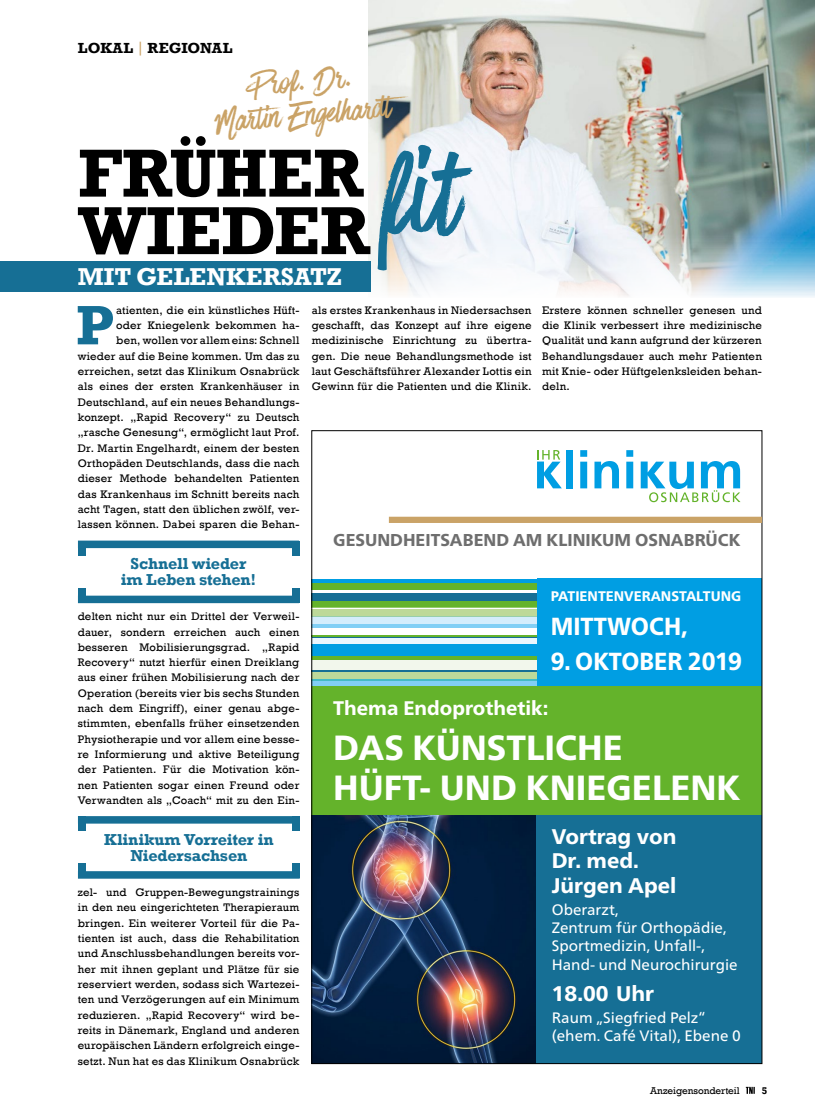
<style>
.page{position:relative;width:815px;height:1117px;background:#fff}
.page>*{position:absolute;margin:0;border:0;box-sizing:border-box;transform-origin:0 0}
.t1{font:140.62px "Have Heart One";color:#166f95}
.t2{font:700 69px/57.5px "Rockwell";letter-spacing:-.005em;color:#000}
.t3{font:700 56.38px "Rockwell";color:#166f95}
.t4{font:36.62px/33.5px "Have Heart One";color:#caa367;text-align:center}
.t5{font:800 35px/39.4px "Frutiger Neue LT Pro";color:#fff}
.t6{font:700 25px "Rockwell";color:#fff}
.t7{font:800 24.62px "Frutiger Neue LT Pro";color:#fff;scale:.93 1}
.t8{font:800 24.62px "Frutiger Neue LT Pro";color:#fff;scale:.94 1}
.t9{font:800 21.12px/24.2px "Frutiger Neue LT Pro";color:#fff}
.t10{font:800 19.62px "Frutiger Neue LT Pro";color:#fff}
.t11{font:800 17.12px "Frutiger Neue LT Pro";color:#6e6e6e}
.t12{font:700 16.25px/15.6px "Rockwell";letter-spacing:-.015em;color:#166f95;text-align:center}
.t13{font:15.12px/18.1px "Frutiger Neue LT Pro";color:#fff}
.t14{font:700 15px "Rockwell";color:#000}
.t15{font:800 13.88px "Frutiger Neue LT Pro";color:#fff}
.t16{font:11.25px/15.2px "Rockwell";letter-spacing:.015em;color:#000;text-align:justify}
.t17{font:10px "Rockwell";letter-spacing:-.005em;color:#000}
.t18{font:700 10px "Rockwell";color:#000}
.s1{font-weight:400;color:#caa367}
</style>
<div class="page">
<svg style="left:746px;top:1086px;width:9px;height:7px"></svg>
<img style="left:313px;top:814px;width:224px;height:247px">
<div style="left:566px;top:450px;width:7px;height:38px;background:#009ee3"></div>
<svg style="left:580px;top:450px;width:7px;height:38px"></svg>
<svg style="left:594px;top:461px;width:25px;height:27px"></svg>
<svg style="left:626px;top:450px;width:7px;height:38px"></svg>
<svg style="left:537px;top:450px;width:25px;height:38px"></svg>
<svg style="left:641px;top:461px;width:99px;height:41px"></svg>
<div style="left:312px;top:578px;width:225px;height:5px;background:#009ee3"></div>
<div style="left:312px;top:583px;width:225px;height:7px;background:#64b32b"></div>
<div style="left:312px;top:592px;width:225px;height:9px;background:#166f95"></div>
<div style="left:312px;top:601px;width:225px;height:6px;background:#64b32b"></div>
<div style="left:312px;top:609px;width:225px;height:7px;background:#bdd999"></div>
<div style="left:312px;top:617px;width:225px;height:7px;background:#d4edfc"></div>
<hr style="left:312px;top:616px;width:225px;height:1px;background:#97cead">
<hr style="left:312px;top:624px;width:225px;height:4px;background:#81cff5">
<hr style="left:312px;top:635px;width:225px;height:2px;background:#64b32b">
<hr style="left:312px;top:637px;width:225px;height:2px;background:#166f95">
<div style="left:312px;top:638px;width:225px;height:7px;background:#eaf6fe"></div>
<div style="left:312px;top:644px;width:225px;height:12px;background:#009ee3"></div>
<hr style="left:312px;top:656px;width:225px;height:3px;background:#64b32b">
<div style="left:312px;top:659px;width:225px;height:11px;background:#f2f7ec"></div>
<hr style="left:312px;top:670px;width:225px;height:2px;background:#166f95">
<div style="left:312px;top:672px;width:225px;height:8px;background:#bdd99a"></div>
<svg style="left:313px;top:685px;width:224px;height:1px"></svg>
<div style="left:312px;top:680px;width:225px;height:5px;background:#81cff5"></div>
<hr style="left:312px;top:679px;width:225px;height:1px;background:#44bbc5">
<div style="left:537px;top:578px;width:225px;height:108px;background:#009ee3"></div>
<div style="left:537px;top:814px;width:225px;height:249px;background:#166f95"></div>
<div style="left:312px;top:686px;width:450px;height:128px;background:#64b32b"></div>
<img style="left:369px;top:0;width:446px;height:297px">
<div style="left:78px;top:540px;width:221px;height:8px;background:#166f95"></div>
<div style="left:78px;top:595px;width:221px;height:8px;background:#166f95"></div>
<div style="left:78px;top:540px;width:7px;height:15px;background:#166f95"></div>
<div style="left:292px;top:540px;width:7px;height:15px;background:#166f95"></div>
<div style="left:78px;top:588px;width:7px;height:14px;background:#166f95"></div>
<div style="left:292px;top:588px;width:7px;height:14px;background:#166f95"></div>
<svg style="left:85px;top:816px;width:215px;height:7px"></svg>
<div style="left:78px;top:871px;width:222px;height:7px;background:#166f95"></div>
<div style="left:78px;top:816px;width:7px;height:14px;background:#166f95"></div>
<div style="left:292px;top:816px;width:7px;height:14px;background:#166f95"></div>
<div style="left:78px;top:863px;width:7px;height:15px;background:#166f95"></div>
<div style="left:292px;top:863px;width:7px;height:15px;background:#166f95"></div>
<div style="left:0;top:261px;width:371px;height:31px;background:#166f95"></div>
<div style="left:389px;top:516px;width:373px;height:7px;background:#caa367"></div>
<h3 class="t14" style="left:78px;top:39px;width:156px">LOKAL <span class="s1">|</span> REGIONAL</h3>
<h3 class="t4" style="left:210px;top:76px;width:180px;rotate:-5deg">Prof. Dr.<br>Martin Engelhardt</h3>
<h2 class="t2" style="left:78px;top:145px;width:294px">FRÜHER<br>WIEDER</h2>
<h1 class="t1" style="left:368px;top:123px;width:124px;rotate:-6deg">fil-</h1>
<h3 class="t6" style="left:78px;top:261px;width:266px">MIT GELENKERSATZ</h3>
<p class="t16" style="left:78px;top:302px;width:223px;text-align:right">atienten, die ein künstliches Hüft-<br>oder Kniegelenk bekommen ha-<br>ben, wollen vor allem eins: Schnell wieder auf die Beine kommen. Um das zu erreichen, setzt das Klinikum Osnabrück als eines der ersten Krankenhäuser in Deutschland, auf ein neues Behandlungs&shy;konzept. „Rapid Recovery“ zu Deutsch „rasche Genesung“, ermöglicht laut Prof.<br>Dr. Martin Engelhardt, einem der besten Orthopäden Deutschlands, dass die nach dieser Methode behandelten Patienten das Krankenhaus im Schnitt bereits nach acht Tagen, statt den üblichen zwölf, ver&shy;lassen können. Dabei sparen die Behan-</p>
<h3 class="t3" style="left:76px;top:291px;width:39px">P</h3>
<h3 class="t12" style="left:121px;top:556px;width:137px">Schnell wieder im Leben stehen!</h3>
<p class="t16" style="left:78px;top:608px;width:223px">delten nicht nur ein Drittel der Verweil&shy;dauer, sondern erreichen auch einen besseren Mobilisierungsgrad. „Rapid Recovery“ nutzt hierfür einen Dreiklang aus einer frühen Mobilisierung nach der Operation (bereits vier bis sechs Stunden nach dem Eingriff), einer genau abge&shy;stimmten, ebenfalls früher einsetzenden Physiotherapie und vor allem eine besse&shy;re Informierung und aktive Beteiligung der Patienten. Für die Motivation kön&shy;nen Patienten sogar einen Freund oder Verwandten als „Coach“ mit zu den Ein-</p>
<h3 class="t12" style="left:104px;top:831px;width:171px">Klinikum Vorreiter in<br>Niedersachsen</h3>
<p class="t16" style="left:78px;top:884px;width:223px">zel- und Gruppen-Bewegungstrainings in den neu eingerichteten Therapieraum bringen. Ein weiterer Vorteil für die Pa&shy;tienten ist auch, dass die Rehabilitation und Anschlussbehandlungen bereits vor&shy;her mit ihnen geplant und Plätze für sie reserviert werden, sodass sich Wartezei&shy;ten und Verzögerungen auf ein Minimum reduzieren. „Rapid Recovery“ wird be&shy;reits in Dänemark, England und anderen europäischen Ländern erfolgreich einge&shy;setzt. Nun hat es das Klinikum Osnabrück</p>
<p class="t16" style="left:312px;top:302px;width:221px">als erstes Krankenhaus in Niedersachsen geschafft, das Konzept auf ihre eigene medizinische Einrichtung zu übertra&shy;gen. Die neue Behandlungsmethode ist laut Geschäftsführer Alexander Lottis ein Gewinn für die Patienten und die Klinik.</p>
<p class="t16" style="left:542px;top:302px;width:221px">Erstere können schneller genesen und die Klinik verbessert ihre medizinische Qualität und kann aufgrund der kürzeren Behandlungsdauer auch mehr Patienten mit Knie- oder Hüftgelenksleiden behan&shy;deln.</p>
<h3 class="t11" style="left:333px;top:530px;width:409px">GESUNDHEITSABEND AM KLINIKUM OSNABRÜCK</h3>
<p class="t15" style="left:551px;top:587px;width:192px">PATIENTENVERANSTALTUNG</p>
<h3 class="t8" style="left:551px;top:612px;width:147px">MITTWOCH,</h3>
<h3 class="t7" style="left:551px;top:646px;width:207px">9. OKTOBER 2019</h3>
<h3 class="t10" style="left:333px;top:696px;width:217px">Thema Endoprothetik:</h3>
<h3 class="t5" style="left:333px;top:728px;width:409px">DAS KÜNSTLICHE<br>HÜFT- UND KNIEGELENK</h3>
<h3 class="t9" style="left:552px;top:824px;width:126px">Vortrag von<br>Dr. med.<br>Jürgen Apel</h3>
<h3 class="t13" style="left:552px;top:900px;width:187px">Oberarzt,<br>Zentrum für Orthopädie,<br>Sportmedizin, Unfall-,<br>Hand- und Neurochirurgie</h3>
<h3 class="t9" style="left:552px;top:980px;width:104px">18.00 Uhr</h3>
<h3 class="t13" style="left:552px;top:1008px;width:191px">Raum „Siegfried Pelz“ (ehem. Café Vital), Ebene 0</h3>
<p class="t17" style="left:650px;top:1084px;width:91px">Anzeigensonderteil</p>
<p class="t18" style="left:762px;top:1084px;width:7px">5</p>
</div>
